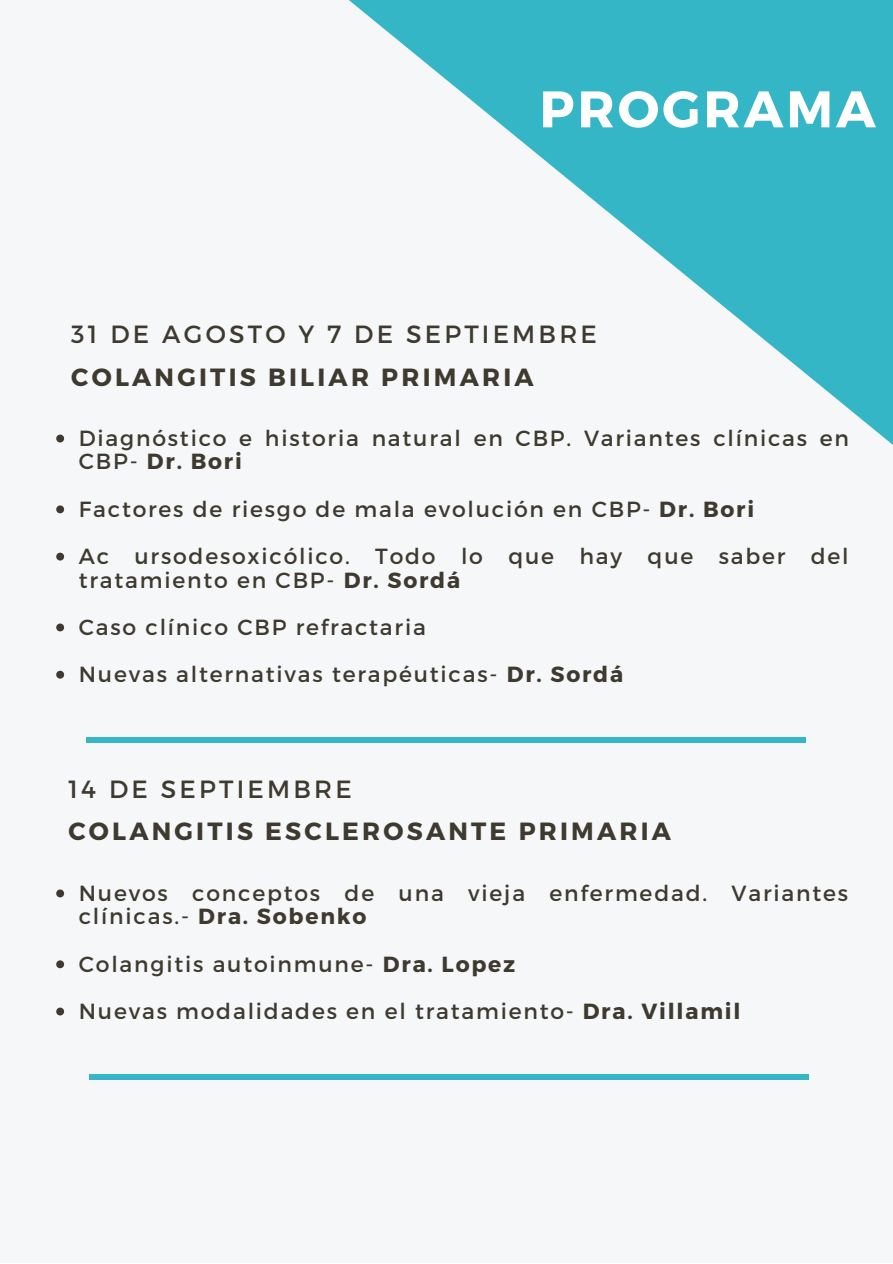
<style>
.page{position:relative;width:893px;height:1264px;background:#fff}
.page>*{position:absolute;margin:0;border:0;box-sizing:border-box;transform-origin:0 0}
.t1{font:700 51.3px "Montserrat";letter-spacing:.06em;color:#fff}
.t2{font:700 24.9px "Montserrat";letter-spacing:.13em;color:#3e3a2f}
.t3{font:24.9px "Montserrat";letter-spacing:.13em;color:#3e3a2f}
.t4{font:21.9px/23.5px "Montserrat";letter-spacing:.08em;color:#3e3a2f}
.s1{font-weight:700}
</style>
<div class="page">
<div style="left:0;top:0;width:892px;height:1262px;background:#f6f7f9"></div>
<svg style="left:349px;top:0;width:543px;height:444px"></svg>
<svg style="left:56px;top:434px;width:8px;height:8px"></svg>
<svg style="left:56px;top:505px;width:8px;height:8px"></svg>
<svg style="left:56px;top:552px;width:8px;height:8px"></svg>
<svg style="left:56px;top:623px;width:8px;height:8px"></svg>
<svg style="left:56px;top:670px;width:8px;height:8px"></svg>
<div style="left:86px;top:737px;width:720px;height:5px;background:#34b6c6"></div>
<svg style="left:56px;top:889px;width:8px;height:8px"></svg>
<svg style="left:56px;top:960px;width:8px;height:8px"></svg>
<svg style="left:56px;top:1007px;width:8px;height:8px"></svg>
<div style="left:89px;top:1074px;width:720px;height:5px;background:#34b6c6"></div>
<p class="t1" style="left:539px;top:76px;width:337px">PROGRAMA</p>
<p class="t3" style="left:71px;top:318px;width:527px">31 DE AGOSTO Y 7 DE SEPTIEMBRE</p>
<p class="t2" style="left:71px;top:361px;width:464px">COLANGITIS BILIAR PRIMARIA</p>
<p class="t4" style="left:79px;top:425px;width:771px">Diagnóstico e historia natural en CBP. Variantes clínicas en<br>CBP- <span class="s1">Dr. Bori</span></p>
<p class="t4" style="left:79px;top:496px;width:676px">Factores de riesgo de mala evolución en CBP- <span class="s1">Dr. Bori</span></p>
<p class="t4" style="left:79px;top:543px;width:771px">Ac ursodesoxicólico. Todo lo que hay que saber del tratamiento en CBP- <span class="s1">Dr. Sordá</span></p>
<p class="t4" style="left:79px;top:614px;width:348px">Caso clínico CBP refractaria</p>
<p class="t4" style="left:79px;top:661px;width:546px">Nuevas alternativas terapéuticas- <span class="s1">Dr. Sordá</span></p>
<p class="t3" style="left:68px;top:773px;width:285px">14 DE SEPTIEMBRE</p>
<p class="t2" style="left:68px;top:815px;width:604px">COLANGITIS ESCLEROSANTE PRIMARIA</p>
<p class="t4" style="left:79px;top:880px;width:770px">Nuevos conceptos de una vieja enfermedad. Variantes clínicas.- <span class="s1">Dra. Sobenko</span></p>
<p class="t4" style="left:79px;top:950px;width:438px">Colangitis autoinmune- <span class="s1">Dra. Lopez</span></p>
<p class="t4" style="left:79px;top:998px;width:663px">Nuevas modalidades en el tratamiento- <span class="s1">Dra. Villamil</span></p>
</div>
